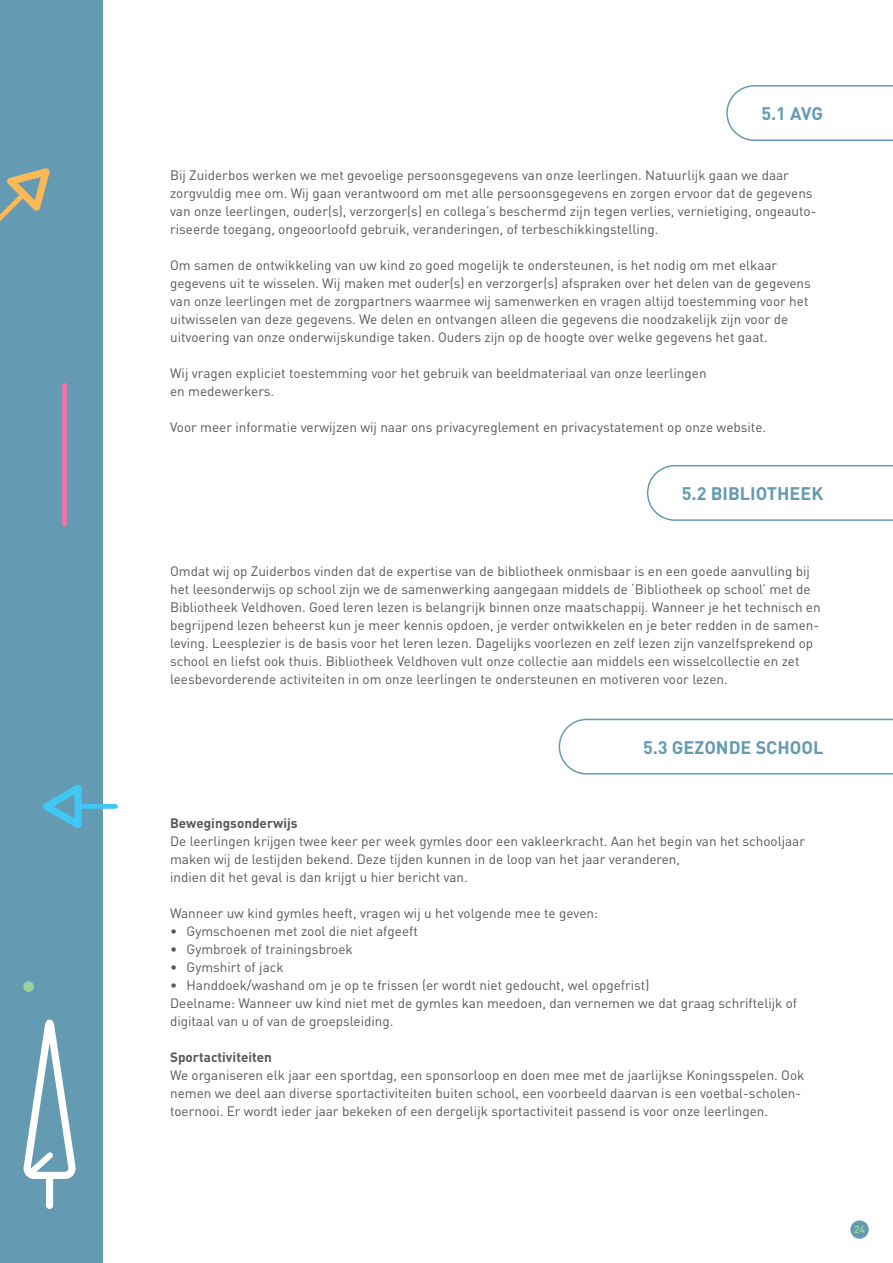
<style>
.page{position:relative;width:893px;height:1263px;background:#fff}
.page>*{position:absolute;margin:0;border:0;box-sizing:border-box;transform-origin:0 0}
.t1{font:700 18px "DIN";color:#649ab2}
.t2{font:13.5px/18px "DIN";color:#57585a}
.t3{font:700 13.5px "DIN";color:#57585a}
.t4{font:700 10.2px "DIN";color:#9cd19c}
</style>
<div class="page">
<div style="left:0;top:0;width:103px;height:1263px;background:#649ab2"></div>
<svg style="left:726px;top:85px;width:167px;height:56px"></svg>
<svg style="left:23px;top:1019px;width:53px;height:160px"></svg>
<div style="left:46px;top:1176px;width:7px;height:33px;background:#fff;border-radius:4px"></div>
<svg style="left:0;top:168px;width:50px;height:53px"></svg>
<div style="left:76px;top:804px;width:42px;height:5px;background:#40c7f4;border-radius:2px"></div>
<svg style="left:43px;top:784px;width:39px;height:44px"></svg>
<div style="left:62px;top:383px;width:5px;height:144px;background:#f171ab;border-radius:2px"></div>
<div style="left:23px;top:981px;width:11px;height:11px;background:#9cd19c;border-radius:50%"></div>
<svg style="left:646px;top:465px;width:247px;height:56px"></svg>
<svg style="left:558px;top:718px;width:335px;height:57px"></svg>
<div style="left:850px;top:1220px;width:19px;height:19px;background:#649ab2;border-radius:50%"></div>
<h1 class="t1" style="left:761px;top:102px;width:63px">5.1 AVG</h1>
<p class="t2" style="left:170px;top:166px;width:648px">Bij Zuiderbos werken we met gevoelige persoonsgegevens van onze leerlingen. Natuurlijk gaan we daar zorgvuldig mee om. Wij gaan verantwoord om met alle persoonsgegevens en zorgen ervoor dat de gegevens van onze leerlingen, ouder(s), verzorger(s) en collega’s beschermd zijn tegen verlies, vernietiging, ongeauto&shy;riseerde toegang, ongeoorloofd gebruik, veranderingen, of terbeschikkingstelling.</p>
<p class="t2" style="left:170px;top:256px;width:642px">Om samen de ontwikkeling van uw kind zo goed mogelijk te ondersteunen, is het nodig om met elkaar gegevens uit te wisselen. Wij maken met ouder(s) en verzorger(s) afspraken over het delen van de gegevens van onze leerlingen met de zorgpartners waarmee wij samenwerken en vragen altijd toestemming voor het uitwisselen van deze gegevens. We delen en ontvangen alleen die gegevens die noodzakelijk zijn voor de uitvoering van onze onderwijskundige taken. Ouders zijn op de hoogte over welke gegevens het gaat.</p>
<p class="t2" style="left:170px;top:364px;width:538px">Wij vragen expliciet toestemming voor het gebruik van beeldmateriaal van onze leerlingen en medewerkers.</p>
<p class="t2" style="left:170px;top:418px;width:598px">Voor meer informatie verwijzen wij naar ons privacyreglement en privacystatement op onze website.</p>
<h1 class="t1" style="left:682px;top:481px;width:143px">5.2 BIBLIOTHEEK</h1>
<p class="t2" style="left:170px;top:562px;width:652px">Omdat wij op Zuiderbos vinden dat de expertise van de bibliotheek onmisbaar is en een goede aanvulling bij het leesonderwijs op school zijn we de samenwerking aangegaan middels de ‘Bibliotheek op school’ met de Bibliotheek Veldhoven. Goed leren lezen is belangrijk binnen onze maatschappij. Wanneer je het technisch en begrijpend lezen beheerst kun je meer kennis opdoen, je verder ontwikkelen en je beter redden in de samen&shy;leving. Leesplezier is de basis voor het leren lezen. Dagelijks voorlezen en zelf lezen zijn vanzelfsprekend op school en liefst ook thuis. Bibliotheek Veldhoven vult onze collectie aan middels een wisselcollectie en zet leesbevorderende activiteiten in om onze leerlingen te ondersteunen en motiveren voor lezen.</p>
<h1 class="t1" style="left:643px;top:735px;width:182px">5.3 GEZONDE SCHOOL</h1>
<p class="t3" style="left:170px;top:814px;width:129px">Bewegingsonderwijs</p>
<p class="t2" style="left:170px;top:832px;width:636px">De leerlingen krijgen twee keer per week gymles door een vakleerkracht. Aan het begin van het schooljaar maken wij de lestijden bekend. Deze tijden kunnen in de loop van het jaar veranderen,<br>indien dit het geval is dan krijgt u hier bericht van.</p>
<p class="t2" style="left:170px;top:904px;width:430px">Wanneer uw kind gymles heeft, vragen wij u het volgende mee te geven:</p>
<p class="t2" style="left:170px;top:922px;width:249px">• Gymschoenen met zool die niet afgeeft</p>
<p class="t2" style="left:170px;top:940px;width:184px">• Gymbroek of trainingsbroek</p>
<p class="t2" style="left:170px;top:958px;width:115px">• Gymshirt of jack</p>
<p class="t2" style="left:170px;top:976px;width:629px">• Handdoek/washand om je op te frissen (er wordt niet gedoucht, wel opgefrist)<br>Deelname: Wanneer uw kind niet met de gymles kan meedoen, dan vernemen we dat graag schriftelijk of digitaal van u of van de groepsleiding.</p>
<p class="t3" style="left:170px;top:1048px;width:103px">Sportactiviteiten</p>
<p class="t2" style="left:170px;top:1066px;width:636px">We organiseren elk jaar een sportdag, een sponsorloop en doen mee met de jaarlijkse Koningsspelen. Ook nemen we deel aan diverse sportactiviteiten buiten school, een voorbeeld daarvan is een voetbal-scholen&shy;toernooi. Er wordt ieder jaar bekeken of een dergelijk sportactiviteit passend is voor onze leerlingen.</p>
<p class="t4" style="left:854px;top:1223px;width:13px">24</p>
</div>
